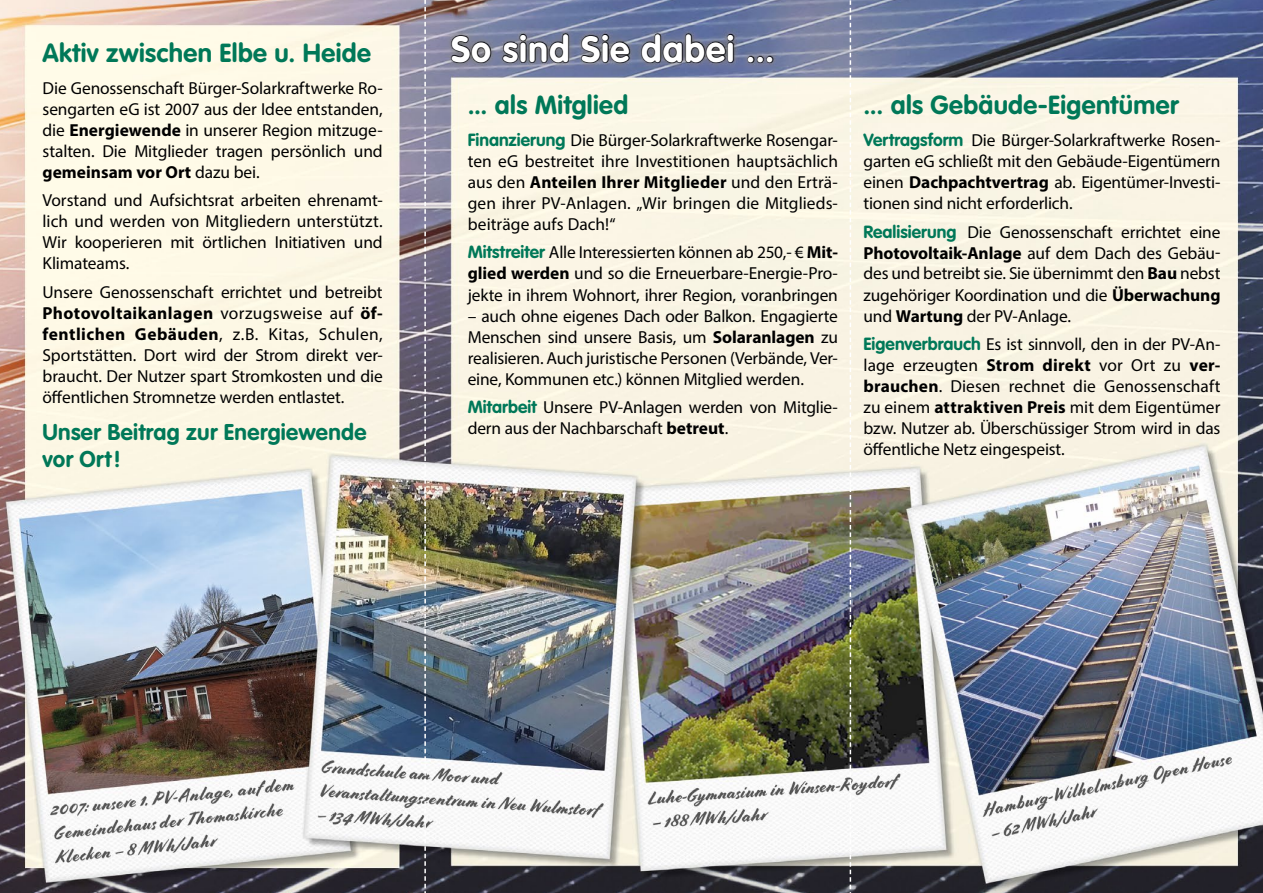
<style>
.page{position:relative;width:1263px;height:893px;background:#fff}
.page>*{position:absolute;margin:0;border:0;box-sizing:border-box;transform-origin:0 0}
.t1{font:700 36px "VAG Rounded Std";letter-spacing:.025em;color:#fff}
.t2{font:700 25.8px "VAG Rounded Std";letter-spacing:.015em;color:#007858}
.t3{font:700 22.5px/27px "VAG Rounded Std";letter-spacing:.015em;color:#007858}
.t4{font:17.4px/21px "Myriad Pro";letter-spacing:-.01em;color:#000;text-align:justify}
.s1{font-weight:700}
.s2{font-family:"VAG Rounded Std";font-weight:700;color:#007858}
</style>
<div class="page">
<img style="left:0;top:0;width:1263px;height:893px">
<svg style="left:424px;top:0;width:2px;height:893px"></svg>
<svg style="left:850px;top:0;width:1px;height:893px"></svg>
<h2 class="t2" style="left:43px;top:38px;width:330px">Aktiv zwischen Elbe u. Heide</h2>
<p class="t4" style="left:43px;top:77px;width:342px">Die Genossenschaft Bü rger-Solarkraftwerke Ro&shy;sengarten eG ist 2007 aus der Idee entstanden, die <span class="s1">Energiewende</span> in unserer Region mitzuge&shy;stalten. Die Mitglieder tragen persönlich und <span class="s1">gemeinsam vor Ort</span> dazu bei.</p>
<p class="t4" style="left:43px;top:190px;width:342px">Vorstand und Aufsichtsrat arbeiten ehrenamt&shy;lich und werden von Mitgliedern unterstützt.<br>Wir kooperieren mit örtlichen Initiativen und Klimateams.</p>
<p class="t4" style="left:43px;top:281px;width:342px">Unsere Genossenschaft errichtet und betreibt <span class="s1">Photovoltaikanlagen</span> vorzugsweise auf <span class="s1">öf&shy;fentlichen Gebäuden</span>, z.B. Kitas, Schulen, Sportstätten. Dort wird der Strom direkt ver&shy;braucht. Der Nutzer spart Stromkosten und die öffentlichen Stromnetze werden entlastet.</p>
<p class="t3" style="left:43px;top:420px;width:326px">Unser Beitrag zur Energiewende vor Ort !</p>
<h1 class="t1" style="left:451px;top:28px;width:325px">So sind Sie dabei ...</h1>
<h2 class="t2" style="left:468px;top:90px;width:162px">... als Mitglied</h2>
<p class="t4" style="left:468px;top:129px;width:372px"><span class="s2">Finanzierung</span> Die Bü rger-Solarkraftwerke Rosengar&shy;ten eG bestreitet ihre Investitionen hauptsächlich aus den <span class="s1">Anteilen Ihrer Mitglieder</span> und den Erträ&shy;gen ihrer PV-Anlagen. „Wir bringen die Mitglieds&shy;beiträge aufs Dach!“</p>
<p class="t4" style="left:468px;top:242px;width:372px"><span class="s2">Mitstreiter</span> Alle Interessierten können ab 250,- € <span class="s1">Mit&shy;glied werden</span> und so die Erneuerbare-Energie-Pro&shy;jekte in ihrem Wohnort, ihrer Region, voranbringen</p>
<p class="t4" style="left:468px;top:305px;width:372px">– auch ohne eigenes Dach oder Balkon. Engagierte Menschen sind unsere Basis, um <span class="s1">Solaranlagen</span> zu realisieren. Auch juristische Personen (Verbände, Ver&shy;eine, Kommunen etc.) können Mitglied werden.</p>
<p class="t4" style="left:468px;top:396px;width:372px"><span class="s2">Mitarbeit</span> Unsere PV-Anlagen werden von Mitglie&shy;dern aus der Nachbarschaft <span class="s1">betreut</span>.</p>
<h2 class="t2" style="left:863px;top:90px;width:317px">... als Gebäude-Eigentümer</h2>
<p class="t4" style="left:863px;top:129px;width:358px"><span class="s2">Vertragsform</span> Die Bü rger-Solarkraftwerke Rosen&shy;garten eG schließt mit den Gebäude-Eigentü mern einen <span class="s1">Dachpachtvertrag</span> ab. Eigentü mer-Investi&shy;tionen sind nicht erforderlich.</p>
<p class="t4" style="left:863px;top:221px;width:358px"><span class="s2">Realisierung</span> Die Genossenschaft errichtet eine <span class="s1">Photovoltaik-Anlage</span> auf dem Dach des Gebäu&shy;des und betreibt sie. Sie ü bernimmt den <span class="s1">Bau</span> nebst zugehöriger Koordination und die <span class="s1">Überwachung </span>und <span class="s1">Wartung</span> der PV-Anlage.</p>
<p class="t4" style="left:863px;top:333px;width:358px"><span class="s2">Eigenverbrauch</span> Es ist sinnvoll, den in der PV-An&shy;lage erzeugten <span class="s1">Strom direkt</span> vor Ort zu <span class="s1">ver&shy;brauchen</span>. Diesen rechnet die Genossenschaft zu einem <span class="s1">attraktiven Preis</span> mit dem Eigentü mer bzw. Nutzer ab. Überschüssiger Strom wird in das öffentliche Netz eingespeist.</p>
</div>
